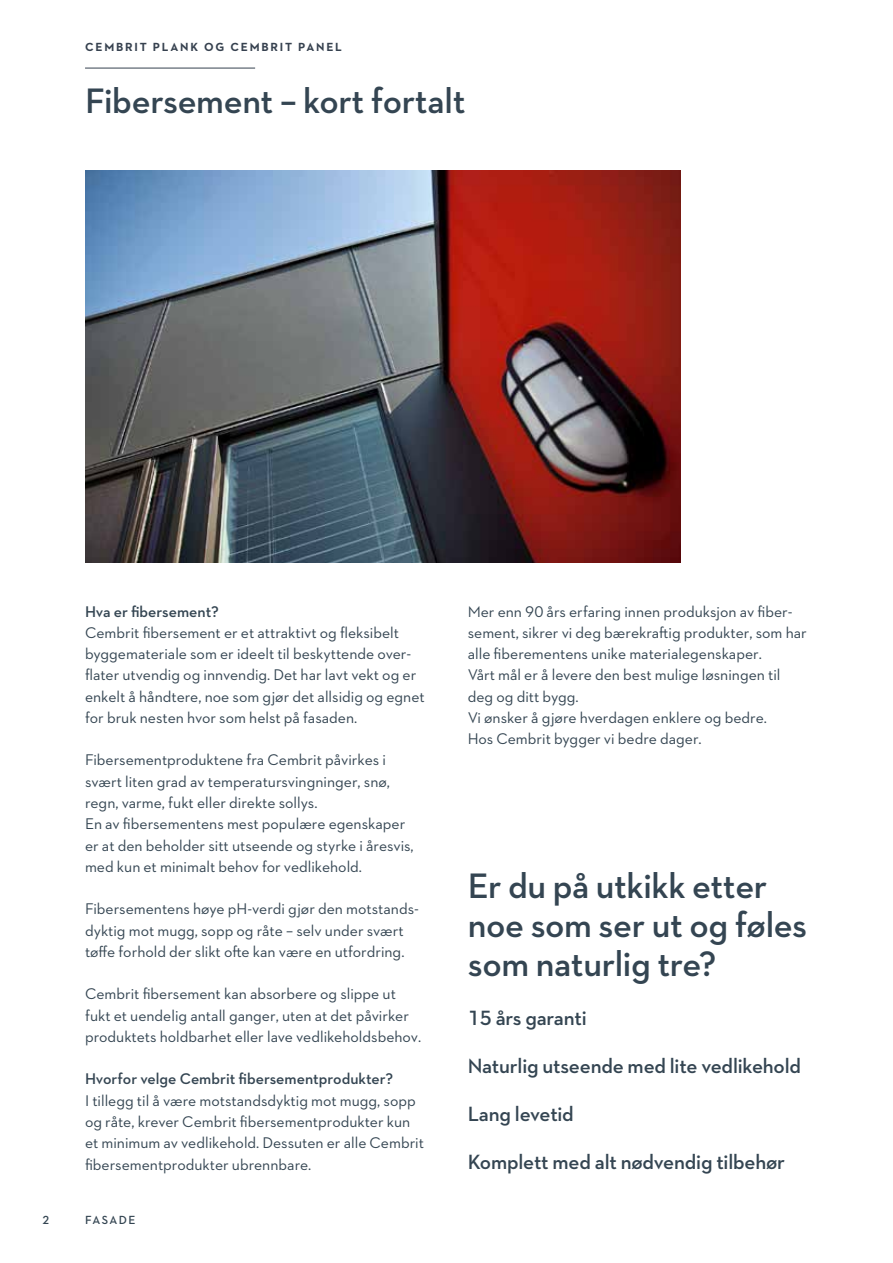
<style>
.page{position:relative;width:893px;height:1263px;background:#fff}
.page>*{position:absolute;margin:0;border:0;box-sizing:border-box;transform-origin:0 0}
.t1{font:600 36px/39px "Neutraface 2 Text";letter-spacing:-.01em;color:#344552}
.t2{font:600 21px "Neutraface 2 Text";letter-spacing:-.01em;color:#344552}
.t3{font:15.75px/21.3px "Neutraface 2 Text";color:#344552}
.t4{font:600 15.75px "Neutraface 2 Text";color:#344552}
.t5{font:700 12px "Neutraface 2 Text";letter-spacing:.15em;color:#36414f}
.t6{font:600 12px "Neutraface 2 Text";letter-spacing:.12em;color:#344552}
</style>
<div class="page">
<hr style="left:85px;top:68px;width:170px;height:1px;background:#36414f">
<img style="left:85px;top:170px;width:595px;height:393px">
<p class="t5" style="left:85px;top:39px;width:258px">CEMBRIT PLANK OG CEMBRIT PANEL</p>
<h1 class="t1" style="left:85px;top:81px;width:382px">Fibersement – kort fortalt</h1>
<p class="t4" style="left:85px;top:601px;width:135px">Hva er fibersement?</p>
<p class="t3" style="left:85px;top:622px;width:341px">Cembrit fibersement er et attraktivt og fleksibelt byggemateriale som er ideelt til beskyttende over&shy;flater utvendig og innvendig. Det har lavt vekt og er enkelt å håndtere, noe som gjør det allsidig og egnet for bruk nesten hvor som helst på fasaden.</p>
<p class="t3" style="left:85px;top:749px;width:330px">Fibersementproduktene fra Cembrit påvirkes i svært liten grad av temperatursvingninger, snø, regn, varme, fukt eller direkte sollys.<br>En av fibersementens mest populære egenskaper er at den beholder sitt utseende og styrke i åresvis, med kun et minimalt behov for vedlikehold.</p>
<p class="t3" style="left:85px;top:898px;width:335px">Fibersementens høye pH-verdi gjør den motstands&shy;dyktig mot mugg, sopp og råte – selv under svært tøffe forhold der slikt ofte kan være en utfordring.</p>
<p class="t3" style="left:85px;top:983px;width:338px">Cembrit fibersement kan absorbere og slippe ut fukt et uendelig antall ganger, uten at det påvirker produktets holdbarhet eller lave vedlikeholdsbehov.</p>
<p class="t4" style="left:85px;top:1069px;width:310px">Hvorfor velge Cembrit fibersementprodukter?</p>
<p class="t3" style="left:85px;top:1089px;width:341px">I tillegg til å være motstandsdyktig mot mugg, sopp og råte, krever Cembrit fibersementprodukter kun et minimum av vedlikehold. Dessuten er alle Cembrit fibersementprodukter ubrennbare.</p>
<p class="t6" style="left:43px;top:1213px;width:8px">2</p>
<p class="t6" style="left:85px;top:1213px;width:52px">FASADE</p>
<p class="t3" style="left:468px;top:600px;width:341px">Mer enn 90 års erfaring innen produksjon av fiber&shy;sement, sikrer vi deg bærekraftig produkter, som har alle fiberementens unike materialegenskaper.<br>Vårt mål er å levere den best mulige løsningen til deg og ditt bygg.<br>Vi ønsker å gjøre hverdagen enklere og bedre.<br>Hos Cembrit bygger vi bedre dager.</p>
<h1 class="t1" style="left:468px;top:865px;width:341px">Er du på utkikk etter noe som ser ut og føles som naturlig tre?</h1>
<h2 class="t2" style="left:468px;top:1005px;width:120px">15 års garanti</h2>
<h2 class="t2" style="left:468px;top:1053px;width:335px">Naturlig utseende med lite vedlikehold</h2>
<h2 class="t2" style="left:468px;top:1101px;width:108px">Lang levetid</h2>
<h2 class="t2" style="left:468px;top:1149px;width:319px">Komplett med alt nødvendig tilbehør</h2>
</div>
